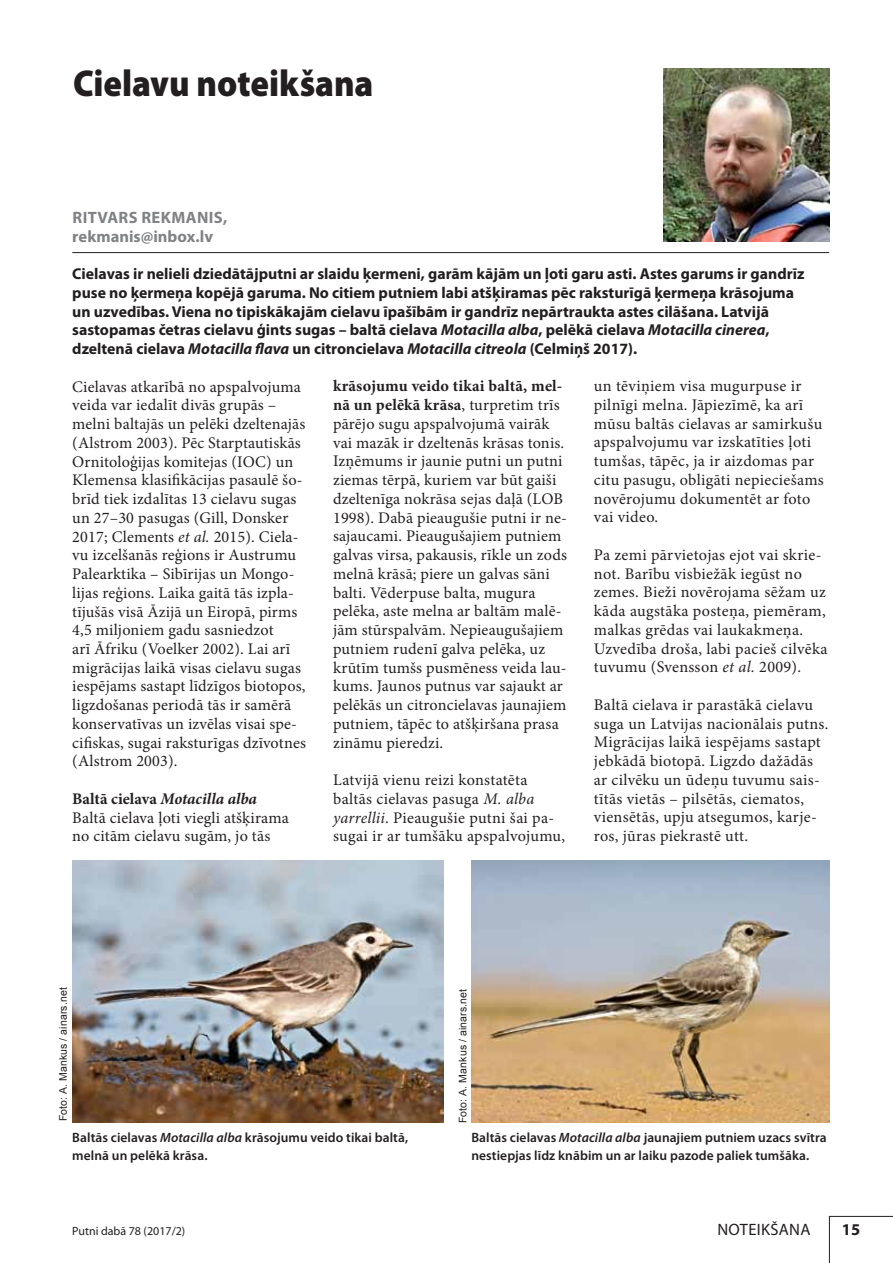
<style>
.page{position:relative;width:893px;height:1263px;background:#fff}
.page>*{position:absolute;margin:0;border:0;box-sizing:border-box;transform-origin:0 0}
.t1{font:900 37.5px "Myriad Pro";letter-spacing:-.005em;color:#231f20;scale:.92 1}
.t2{font:700 16.5px/18.8px "Myriad Pro";letter-spacing:.015em;color:#808285}
.t3{font:16.5px "Myriad Pro";letter-spacing:.02em;color:#231f20}
.t4{font:700 16.5px "Myriad Pro";color:#231f20}
.t5{font:16.2px/18.8px "Minion Pro";letter-spacing:.01em;color:#231f20}
.t6{font:700 15.75px/18.8px "Myriad Pro";color:#231f20}
.t7{font:600 13.5px/18.8px "Myriad Pro";letter-spacing:.005em;color:#231f20}
.t8{font:12px "Myriad Pro";color:#231f20}
.t9{font:10.5px "Arial";letter-spacing:.015em;color:#231f20}
.s1{font-style:italic}
.s2{font-weight:700}
.s3{font-weight:700;font-style:italic}
</style>
<div class="page">
<svg style="left:829px;top:1216px;width:64px;height:47px"></svg>
<hr style="left:72px;top:252px;width:757px;height:1px;background:#231f20">
<img style="left:664px;top:68px;width:165px;height:173px">
<img style="left:72px;top:860px;width:372px;height:263px">
<img style="left:471px;top:861px;width:358px;height:262px">
<h1 class="t1" style="left:73px;top:59px;width:328px">Cielavu noteikšana</h1>
<p class="t2" style="left:72px;top:207px;width:157px">RITVARS REKMANIS, rekmanis@inbox.lv</p>
<p class="t6" style="left:72px;top:264px;width:734px">Cielavas ir nelieli dziedātājputni ar slaidu ķermeni, garām kājām un ļoti garu asti. Astes garums ir gandrīz puse no ķermeņa kopējā garuma. No citiem putniem labi atšķiramas pēc raksturīgā ķermeņa krāsojuma un uzvedības. Viena no tipiskākajām cielavu īpašībām ir gandrīz nepārtraukta astes cilāšana. Latvijā sastopamas četras cielavu ģints sugas – baltā cielava <span class="s1">Motacilla alba</span>, pelēkā cielava <span class="s1">Motacilla cinerea</span>, dzeltenā cielava <span class="s1">Motacilla flava</span> un citroncielava <span class="s1">Motacilla citreola</span> (Celmiņš 2017).</p>
<p class="t5" style="left:72px;top:377px;width:235px">Cielavas atkarībā no apspalvojuma veida var iedalīt divās grupās – melni baltajās un pelēki dzeltenajās (Alstrom 2003). Pēc Starptautiskās Ornitoloģijas komitejas (IOC) un Klemensa klasifikācijas pasaulē šo&shy;brīd tiek izdalītas 13 cielavu sugas un 27–30 pasugas (Gill, Donsker 2017; Clements <span class="s1">et al.</span> 2015). Ciela&shy;vu izcelšanās reģions ir Austrumu Palearktika – Sibīrijas un Mongo&shy;lijas reģions. Laika gaitā tās izpla&shy;tījušās visā Āzijā un Eiropā, pirms 4,5 miljoniem gadu sasniedzot<br>arī Āfriku (Voelker 2002). Lai arī migrācijas laikā visas cielavu sugas iespējams sastapt līdzīgos biotopos, ligzdošanas periodā tās ir samērā konservatīvas un izvēlas visai spe&shy;cifiskas, sugai raksturīgas dzīvotnes (Alstrom 2003).</p>
<p class="t5" style="left:72px;top:789px;width:218px"><span class="s2">Baltā cielava</span> <span class="s3">Motacilla alba<br></span>Baltā cielava ļoti viegli atšķirama no citām cielavu sugām, jo tās</p>
<p class="t5" style="left:333px;top:377px;width:235px"><span class="s2">krāsojumu veido tikai baltā, mel&shy;nā un pelēkā krāsa</span>, turpretim trīs pārējo sugu apspalvojumā vairāk vai mazāk ir dzeltenās krāsas tonis.<br>Izņēmums ir jaunie putni un putni ziemas tērpā, kuriem var būt gaiši dzeltenīga nokrāsa sejas daļā (LOB 1998). Dabā pieaugušie putni ir ne&shy;sajaucami. Pieaugušajiem putniem galvas virsa, pakausis, rīkle un zods melnā krāsā; piere un galvas sāni balti. Vēderpuse balta, mugura pelēka, aste melna ar baltām malē&shy;jām stūrspalvām. Nepieaugušajiem putniem rudenī galva pelēka, uz krūtīm tumšs pusmēness veida lau&shy;kums. Jaunos putnus var sajaukt ar pelēkās un citroncielavas jaunajiem putniem, tāpēc to atšķiršana prasa zināmu pieredzi.</p>
<p class="t5" style="left:333px;top:771px;width:234px">Latvijā vienu reizi konstatēta baltās cielavas pasuga <span class="s1">M. alba yarrellii</span>. Pieaugušie putni šai pa&shy;sugai ir ar tumšāku apspalvojumu,</p>
<p class="t5" style="left:594px;top:377px;width:231px">un tēviņiem visa mugurpuse ir pilnīgi melna. Jāpiezīmē, ka arī mūsu baltās cielavas ar samirkušu apspalvojumu var izskatīties ļoti tumšas, tāpēc, ja ir aizdomas par citu pasugu, obligāti nepieciešams novērojumu dokumentēt ar foto vai video.</p>
<p class="t5" style="left:594px;top:545px;width:235px">Pa zemi pārvietojas ejot vai skrie&shy;not. Barību visbiežāk iegūst no zemes. Bieži novērojama sēžam uz kāda augstāka posteņa, piemēram, malkas grēdas vai laukakmeņa.<br>Uzvedība droša, labi pacieš cilvēka tuvumu (Svensson <span class="s1">et al.</span> 2009).</p>
<p class="t5" style="left:594px;top:695px;width:236px">Baltā cielava ir parastākā cielavu suga un Latvijas nacionālais putns.<br>Migrācijas laikā iespējams sastapt jebkādā biotopā. Ligzdo dažādās ar cilvēku un ūdeņu tuvumu sais&shy;tītās vietās – pilsētās, ciematos, viensētās, upju atsegumos, karje&shy;ros, jūras piekrastē utt.</p>
<p class="t9" style="left:57px;top:1121px;width:136px;rotate:-90deg">Foto: A. Mankus / ainars.net</p>
<p class="t9" style="left:457px;top:1123px;width:135px;rotate:-90deg">Foto: A. Mankus / ainars.net</p>
<p class="t7" style="left:72px;top:1127px;width:338px">Baltās cielavas <span class="s1">Motacilla alba</span> krāsojumu veido tikai baltā, melnā un pelēkā krāsa.</p>
<p class="t7" style="left:471px;top:1127px;width:357px">Baltās cielavas <span class="s1">Motacilla alba</span> jaunajiem putniem uzacs svītra nestiepjas līdz knābim un ar laiku pazode paliek tumšāka.</p>
<p class="t8" style="left:72px;top:1224px;width:115px">Putni dabā 78 (2017/2)</p>
<p class="t3" style="left:717px;top:1220px;width:95px">NOTEIKŠANA</p>
<p class="t4" style="left:842px;top:1219px;width:20px">15</p>
</div>
